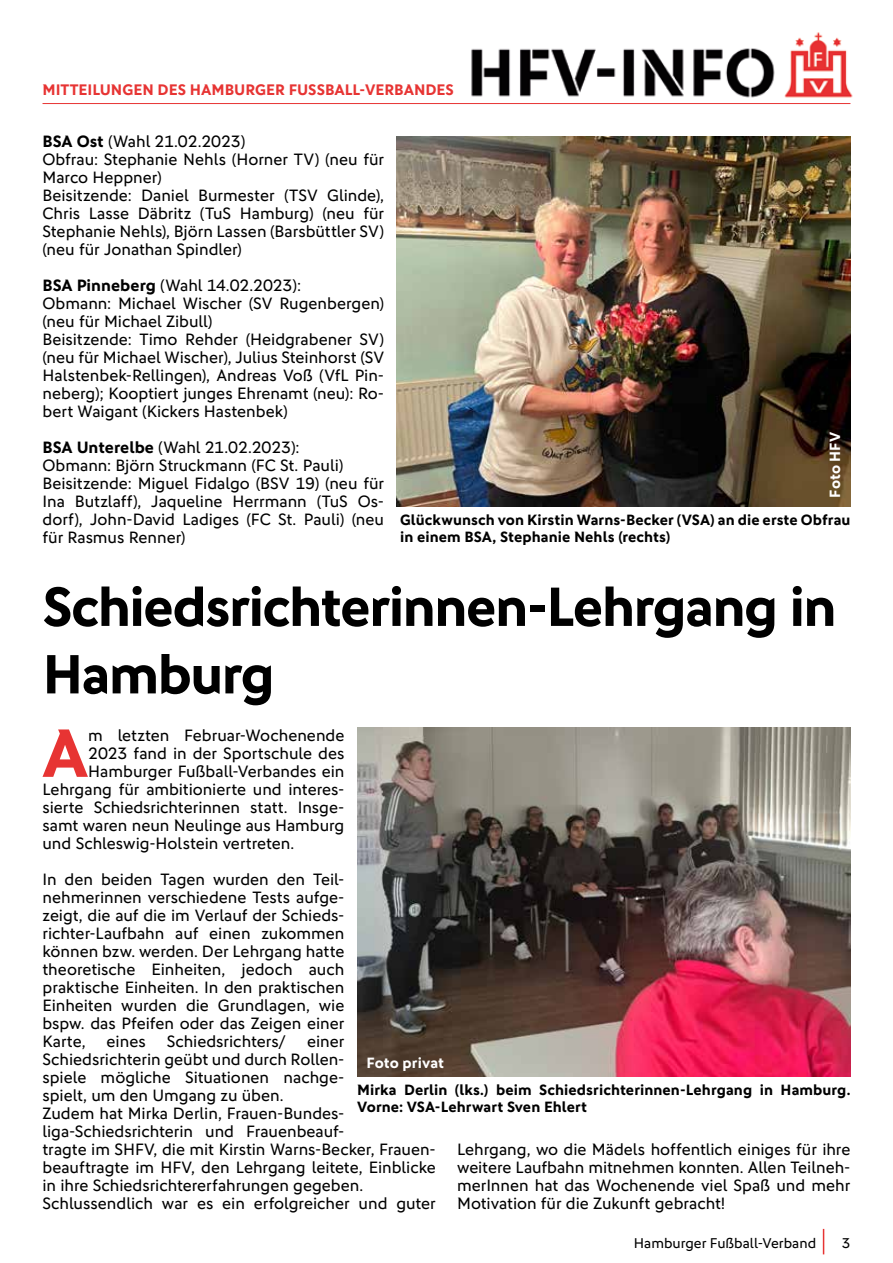
<style>
.page{position:relative;width:893px;height:1263px;background:#fff}
.page>*{position:absolute;margin:0;border:0;box-sizing:border-box;transform-origin:0 0}
.t1{font:700 68.7px "DFB Sans";color:#e73433}
.t2{font:700 55.5px/67.5px "DFB Sans";letter-spacing:-.03em;color:#000}
.t3{font:16.5px/18px "DFB Sans";color:#000}
.t4{font:700 15.3px "DFB Sans";color:#e73433}
.t5{font:700 15px/17px "DFB Sans";letter-spacing:.005em;color:#000}
.t6{font:700 15px "DFB Sans";color:#fff}
.t7{font:14.25px "DFB Sans";color:#000}
.s1{font-weight:700}
</style>
<div class="page">
<svg style="left:823px;top:1229px;width:1px;height:25px"></svg>
<hr style="left:43px;top:103px;width:807px;height:1px;background:#e73433">
<img style="left:471px;top:32px;width:382px;height:66px">
<img style="left:397px;top:136px;width:453px;height:371px">
<img style="left:357px;top:727px;width:493px;height:349px">
<p class="t4" style="left:43px;top:80px;width:413px">MITTEILUNGEN DES HAMBURGER FUSSBALL-VERBANDES</p>
<p class="t3" style="left:43px;top:132px;width:343px"><span class="s1">BSA Ost</span> (Wahl 21.02.2023)<br>Obfrau: Stephanie Nehls (Horner TV) (neu für Marco Heppner)<br>Beisitzende: Daniel Burmester (TSV Glinde), Chris Lasse Däbritz (TuS Hamburg) (neu für Stephanie Nehls), Björn Lassen (Barsbüttler SV) (neu für Jonathan Spindler)</p>
<p class="t3" style="left:43px;top:276px;width:343px"><span class="s1">BSA Pinneberg</span> (Wahl 14.02.2023):<br>Obmann: Michael Wischer (SV Rugenbergen) (neu für Michael Zibull)<br>Beisitzende: Timo Rehder (Heidgrabener SV) (neu für Michael Wischer), Julius Steinhorst (SV Halstenbek-Rellingen), Andreas Voß (VfL Pin&shy;neberg); Kooptiert junges Ehrenamt (neu): Ro&shy;bert Waigant (Kickers Hastenbek)</p>
<p class="t3" style="left:43px;top:438px;width:343px"><span class="s1">BSA Unterelbe</span> (Wahl 21.02.2023):<br>Obmann: Björn Struckmann (FC St. Pauli)<br>Beisitzende: Miguel Fidalgo (BSV 19) (neu für Ina Butzlaff), Jaqueline Herrmann (TuS Os&shy;dorf), John-David Ladiges (FC St. Pauli) (neu für Rasmus Renner)</p>
<p class="t6" style="left:826px;top:497px;width:67px;rotate:-90deg">Foto HFV</p>
<p class="t5" style="left:400px;top:511px;width:452px">Glückwunsch von Kirstin Warns-Becker (VSA) an die erste Obfrau in einem BSA, Stephanie Nehls (rechts)</p>
<h2 class="t2" style="left:43px;top:572px;width:796px">Schiedsrichterinnen-Lehrgang in<br>Hamburg</h2>
<h1 class="t1" style="left:42px;top:712px;width:48px">A</h1>
<p class="t3" style="left:88px;top:726px;width:258px">m letzten Februar-Wochenende</p>
<p class="t3" style="left:88px;top:744px;width:258px">2023 fand in der Sportschule des</p>
<p class="t3" style="left:88px;top:762px;width:258px">Hamburger Fußball-Verbandes ein</p>
<p class="t3" style="left:43px;top:780px;width:303px">Lehrgang für ambitionierte und interes-</p>
<p class="t3" style="left:43px;top:798px;width:303px">sierte Schiedsrichterinnen statt. Insge-</p>
<p class="t3" style="left:43px;top:816px;width:303px">samt waren neun Neulinge aus Hamburg</p>
<p class="t3" style="left:43px;top:834px;width:253px">und Schleswig-Holstein vertreten.</p>
<p class="t3" style="left:43px;top:870px;width:303px;text-align:justify">In den beiden Tagen wurden den Teil&shy;nehmerinnen verschiedene Tests aufge&shy;zeigt, die auf die im Verlauf der Schieds&shy;richter-Laufbahn auf einen zukommen können bzw. werden. Der Lehrgang hatte theoretische Einheiten, jedoch auch praktische Einheiten. In den praktischen Einheiten wurden die Grundlagen, wie bspw. das Pfeifen oder das Zeigen einer Karte,</p>
<p class="t3" style="left:107px;top:1032px;width:41px">eines</p>
<p class="t3" style="left:167px;top:1032px;width:121px">Schiedsrichters/</p>
<p class="t3" style="left:43px;top:1032px;width:395px;text-indent:265px">einer Schiedsrichterin geübt und durch Rollen-<br>spiele mögliche Situationen nachge-<br>spielt, um den Umgang zu üben.<br>Zudem hat Mirka Derlin, Frauen-Bundes&shy;liga-Schiedsrichterin und Frauenbeauf-<br>tragte im SHFV, die mit Kirstin Warns-Becker, Frauen&shy;beauftragte im HFV, den Lehrgang leitete, Einblicke in ihre Schiedsrichtererfahrungen gegeben.<br>Schlussendlich war es ein erfolgreicher und guter</p>
<p class="t6" style="left:367px;top:1053px;width:79px">Foto privat</p>
<p class="t5" style="left:357px;top:1081px;width:495px">Mirka Derlin (lks.) beim Schiedsrichterinnen-Lehrgang in Hamburg.<br>Vorne: VSA-Lehrwart Sven Ehlert</p>
<p class="t3" style="left:457px;top:1140px;width:395px;text-align:justify">Lehrgang, wo die Mädels hoffentlich einiges für ihre weitere Laufbahn mitnehmen konnten. Allen Teilneh&shy;merInnen hat das Wochenende viel Spaß und mehr Motivation für die Zukunft gebracht!</p>
<p class="t7" style="left:634px;top:1235px;width:184px">Hamburger Fußball-Verband</p>
<p class="t7" style="left:842px;top:1235px;width:10px">3</p>
</div>
